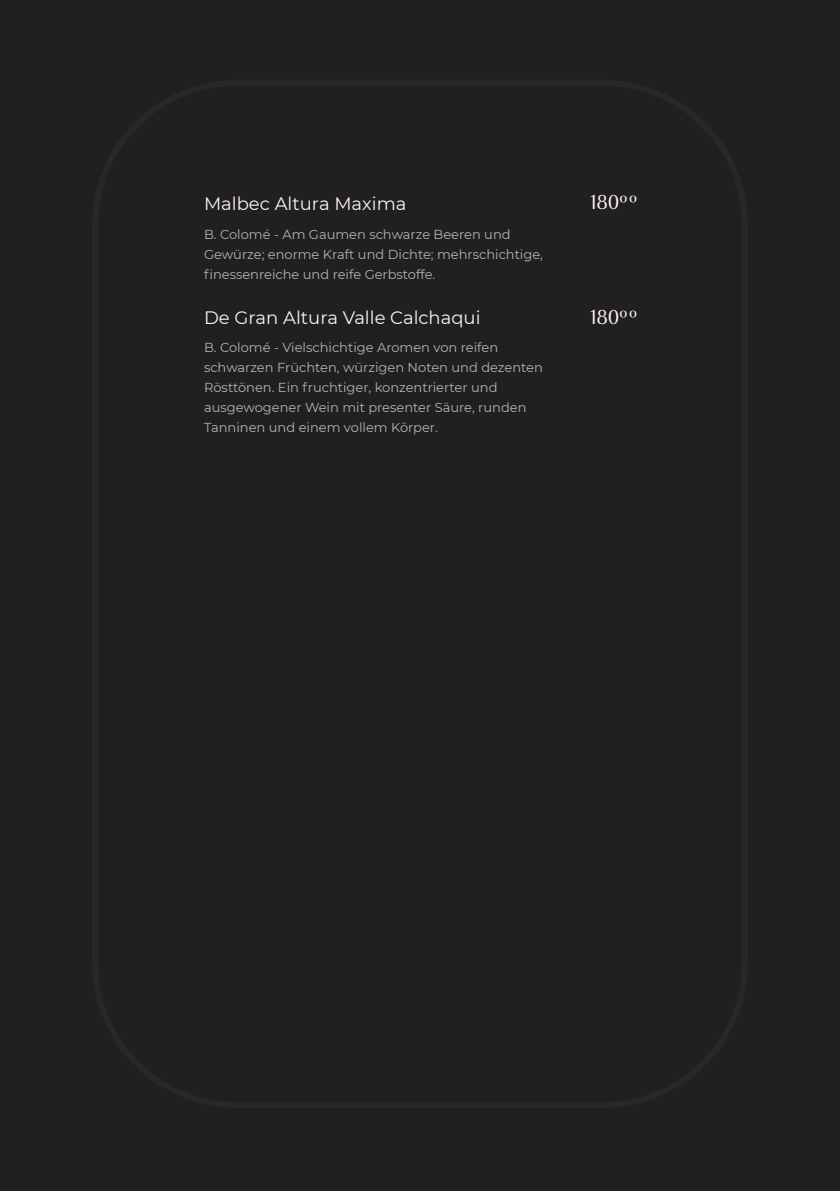
<style>
.page{position:relative;width:840px;height:1191px;background:#fff}
.page>*{position:absolute;margin:0;border:0;box-sizing:border-box;transform-origin:0 0}
.t1{font:20px "Haboro Contrast Nor Reg";color:#f8f3ec}
.t2{font:18px "Montserrat";color:#f8f3ec}
.t3{font:13px/20px "Montserrat";color:#b7b3b0}
</style>
<div class="page">
<div style="left:0;top:0;width:839px;height:1191px;background:#211f22"></div>
<div style="left:92px;top:80px;width:655px;height:1028px;border:6px solid #3d3c39;border-radius:142px"></div>
<h2 class="t2" style="left:204px;top:191px;width:204px">Malbec Altura Maxima</h2>
<p class="t3" style="left:204px;top:224px;width:340px">B. Colomé - Am Gaumen schwarze Beeren und<br>Gewürze; enorme Kraft und Dichte; mehrschichtige, finessenreiche und reife Gerbstoffe.</p>
<h2 class="t2" style="left:204px;top:305px;width:278px">De Gran Altura Valle Calchaqui</h2>
<p class="t3" style="left:204px;top:337px;width:340px">B. Colomé - Vielschichtige Aromen von reifen schwarzen Früchten, würzigen Noten und dezenten Rösttönen. Ein fruchtiger, konzentrierter und ausgewogener Wein mit presenter Säure, runden Tanninen und einem vollem Körper.</p>
<h1 class="t1" style="left:589px;top:190px;width:50px">180ºº</h1>
<h1 class="t1" style="left:589px;top:305px;width:50px">180ºº</h1>
</div>
